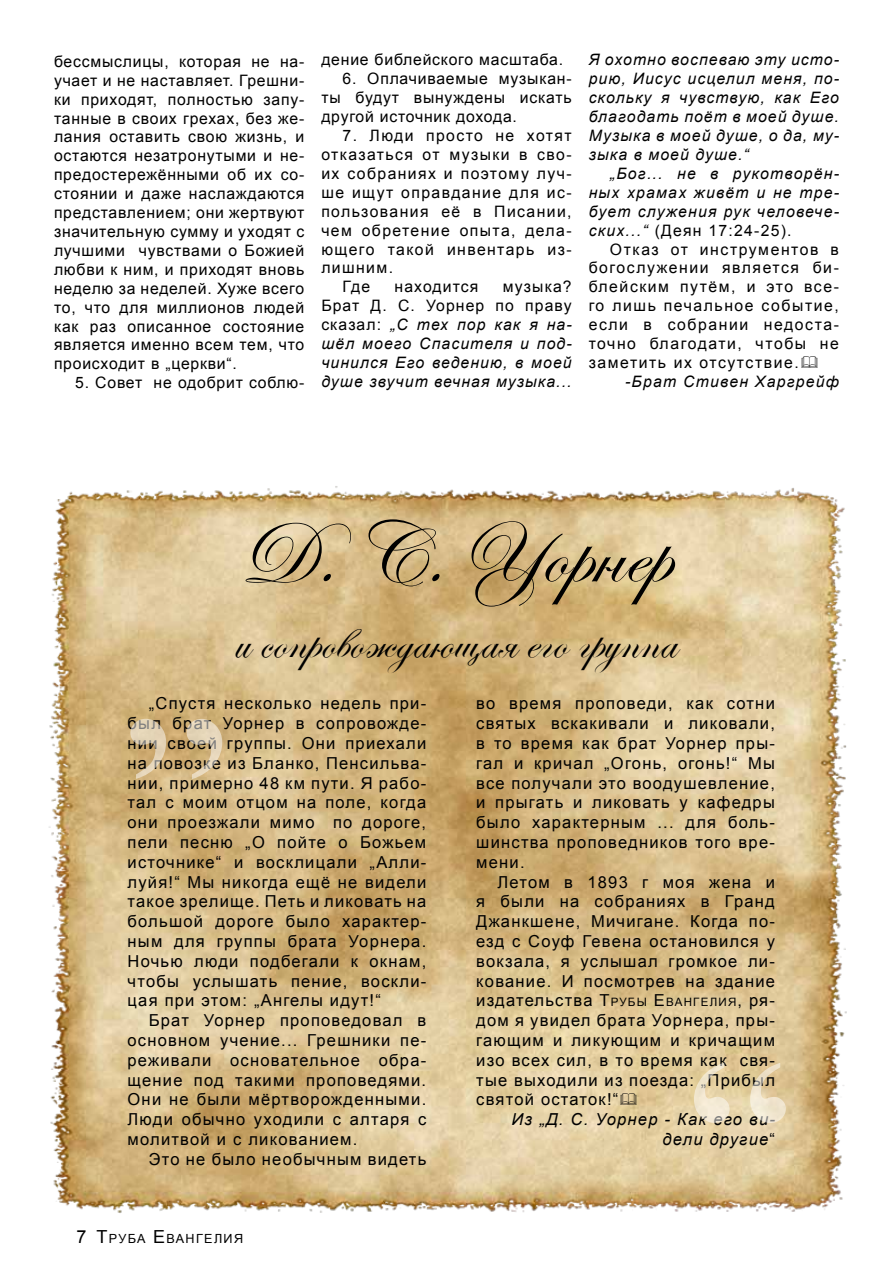
<style>
.page{position:relative;width:893px;height:1263px;background:#fff}
.page>*{position:absolute;margin:0;border:0;box-sizing:border-box;transform-origin:0 0}
.t1{font:240px "Times New Roman";color:#fff}
.t2{font:88.5px "Eseninscript One";letter-spacing:.01em;color:#000}
.t3{font:49.5px "Eseninscript One";letter-spacing:.01em;color:#000}
.t4{font:16.5px/19.8px "Arial";letter-spacing:.075em;color:#000;text-align:justify}
.t5{font:italic 16.5px/19.8px "Arial";letter-spacing:.075em;color:#000;text-align:right}
.t6{font:15.75px/18.9px "Arial";letter-spacing:.08em;color:#000;text-align:justify}
.t7{font:italic 15.75px/18.9px "Arial";letter-spacing:.07em;color:#000;text-align:justify}
.t8{font:15.75px "Arial";letter-spacing:.05em;color:#000}
.t9{font:12.6px "Arial";letter-spacing:.105em;color:#000}
.s1{font-style:normal}
.s2{font-size:18px}
.s3{font-style:inherit}
.s4{font-size:11.55px}
</style>
<div class="page">
<img style="left:49px;top:486px;width:798px;height:727px">
<svg style="left:621px;top:1094px;width:16px;height:12px"></svg>
<p class="t6" style="left:54px;top:52px;width:252px">бессмыслицы, которая не на&shy;учает и не наставляет. Грешни&shy;ки приходят, полностью запу&shy;танные в своих грехах, без же&shy;лания оставить свою жизнь, и остаются незатронутыми и не&shy;предостережёнными об их со&shy;стоянии и даже наслаждаются представлением; они жертвуют значительную сумму и уходят с лучшими чувствами о Божией любви к ним, и приходят вновь неделю за неделей. Хуже всего то, что для миллионов людей как раз описанное состояние является именно всем тем, что происходит в „церкви“.</p>
<p class="t8" style="left:75px;top:372px;width:231px">5. Совет не одобрит соблю-</p>
<p class="t8" style="left:321px;top:50px;width:243px">дение библейского масштаба.</p>
<p class="t6" style="left:321px;top:70px;width:252px;text-indent:21px">6. Оплачиваемые музыкан&shy;ты будут вынуждены искать другой источник дохода.</p>
<p class="t6" style="left:343px;top:126px;width:231px">7. Люди просто не хотят</p>
<p class="t6" style="left:321px;top:145px;width:252px">отказаться от музыки в сво-</p>
<p class="t6" style="left:321px;top:164px;width:252px">их собраниях и поэтому луч-</p>
<p class="t6" style="left:321px;top:183px;width:252px">ше ищут оправдание для ис-</p>
<p class="t6" style="left:321px;top:202px;width:252px">пользования её в Писании,</p>
<p class="t6" style="left:321px;top:221px;width:252px">чем обретение опыта, дела-</p>
<p class="t6" style="left:321px;top:240px;width:252px">ющего такой инвентарь из-</p>
<p class="t6" style="left:321px;top:259px;width:73px">лишним.</p>
<p class="t6" style="left:343px;top:277px;width:29px">Где</p>
<p class="t6" style="left:395px;top:277px;width:85px">находится</p>
<p class="t7" style="left:321px;top:278px;width:252px;text-indent:181px"><span class="s1">музыка?<br>Брат Д. С. Уорнер по праву сказал:</span> „С тех пор как я на&shy;шёл моего Спасителя и под&shy;чинился Его ведению, в моей душе звучит вечная музыка...</p>
<p class="t7" style="left:589px;top:51px;width:252px">Я охотно воспеваю эту исто&shy;рию, Иисус исцелил меня, по&shy;скольку я чувствую, как Его благодать поёт в моей душе.<br>Музыка в моей душе, о да, му&shy;зыка в моей душе.“</p>
<p class="t7" style="left:589px;top:164px;width:252px;text-indent:21px">„Бог... не в рукотворён&shy;ных храмах живёт и не тре&shy;бует служения рук человече&shy;ских...“ <span class="s1">(Деян 17:24-25).</span></p>
<p class="t6" style="left:589px;top:240px;width:252px;text-indent:21px">Отказ от инструментов в богослужении является би&shy;блейским путём, и это все&shy;го лишь печальное событие, если в собрании недоста&shy;точно благодати, чтобы не заметить их отсутствие.</p>
<p class="t7" style="left:625px;top:372px;width:215px">-Брат Стивен Харгрейф</p>
<h2 class="t2" style="left:240px;top:506px;width:431px">Д. С. Уорнер</h2>
<h3 class="t3" style="left:234px;top:615px;width:444px">и сопровождающая его группа</h3>
<p class="t4" style="left:128px;top:694px;width:300px;text-indent:21px">„Спустя несколько недель при&shy;был брат Уорнер в сопровожде&shy;нии своей группы. Они приехали на повозке из Бланко, Пенсильва&shy;нии, примерно 48 км пути. Я рабо&shy;тал с моим отцом на поле, когда они проезжали мимо по дороге, пели песню „О пойте о Божьем источнике“ и восклицали „Алли&shy;луйя!“ Мы никогда ещё не видели такое зрелище. Петь и ликовать на большой дороге было характер&shy;ным для группы брата Уорнера.<br>Ночью люди подбегали к окнам, чтобы услышать пение, воскли&shy;цая при этом: „Ангелы идут!“</p>
<p class="t4" style="left:128px;top:1011px;width:300px;text-indent:21px">Брат Уорнер проповедовал в основном учение... Грешники пе&shy;реживали основательное обра&shy;щение под такими проповедями.<br>Они не были мёртворожденными.<br>Люди обычно уходили с алтаря с молитвой и с ликованием.</p>
<p class="t4" style="left:149px;top:1149px;width:279px">Это не было необычным видеть</p>
<h1 class="t1" style="left:230px;top:858px;width:108px;rotate:-180deg">“</h1>
<p class="t9" style="left:77px;top:1230px;width:168px"><span class="s2">7</span> <span class="s2">Т</span>руба <span class="s2">Е</span>вангелия</p>
<p class="t4" style="left:476px;top:694px;width:300px">во время проповеди, как сотни святых вскакивали и ликовали, в то время как брат Уорнер пры&shy;гал и кричал „Огонь, огонь!“ Мы все получали это воодушевление, и прыгать и ликовать у кафедры было характерным ... для боль&shy;шинства проповедников того вре&shy;мени.</p>
<p class="t4" style="left:476px;top:872px;width:300px;text-indent:21px">Летом в 1893 г моя жена и я были на собраниях в Гранд Джанкшене, Мичигане. Когда по&shy;езд с Соуф Гевена остановился у вокзала, я услышал громкое ли&shy;кование. И посмотрев на здание издательства <span class="s3">Т</span><span class="s4">рубы</span> <span class="s3">Е</span><span class="s4">вангелия</span>, ря&shy;дом я увидел брата Уорнера, пры&shy;гающим и ликующим и кричащим изо всех сил, в то время как свя&shy;тые выходили из поезда: „Прибыл святой остаток!“</p>
<p class="t5" style="left:512px;top:1110px;width:265px">Из „Д. С. Уорнер - Как его ви&shy;дели другие<span class="s1">“</span></p>
<h1 class="t1" style="left:686px;top:983px;width:108px">“</h1>
</div>
